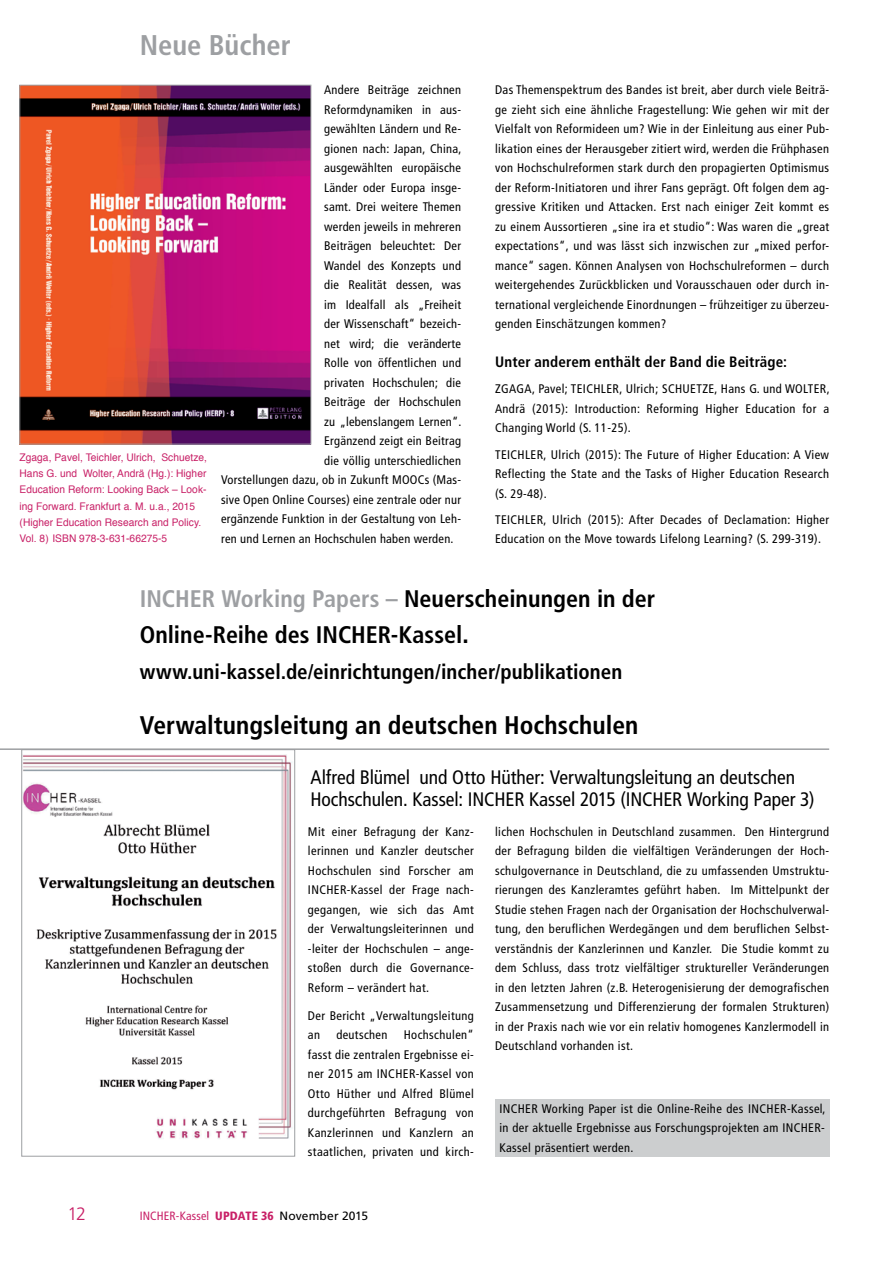
<style>
.page{position:relative;width:893px;height:1263px;background:#fff}
.page>*{position:absolute;margin:0;border:0;box-sizing:border-box;transform-origin:0 0}
.t1{font:700 condensed 28.5px "Frutiger LT Com";color:#9d9fa2}
.t2{font:700 condensed 25.5px "Frutiger LT Com";color:#000}
.t3{font:700 condensed 24px/36px "Frutiger LT Com";color:#000}
.t4{font:700 condensed 21px "Frutiger LT Com";color:#000}
.t5{font:condensed 19.5px/22.5px "Frutiger LT Com";letter-spacing:-.005em;color:#000}
.t6{font:300 18px "Frutiger LT Com";color:#c81f66}
.t7{font:700 condensed 15px "Frutiger LT Com";letter-spacing:.01em;color:#000}
.t8{font:condensed 12.45px/19.5px "Frutiger LT Com";letter-spacing:.02em;color:#000;text-align:justify}
.t9{font:condensed 12px "Frutiger LT Com";letter-spacing:.015em;color:#c81f66}
.t10{font:10.5px/16.2px "Helvetica";letter-spacing:.005em;color:#c81f66}
.s1{color:#9d9fa2}
.s2{font-size:27px}
.s3{font-weight:900}
.s4{font-stretch:normal;color:#000}
</style>
<div class="page">
<img style="left:21px;top:87px;width:288px;height:356px">
<div style="left:19px;top:85px;width:292px;height:360px;border:1px solid #9d9fa2"></div>
<img style="left:23px;top:754px;width:270px;height:385px">
<div style="left:21px;top:749px;width:274px;height:408px;border:1px solid #9d9fa2"></div>
<div style="left:495px;top:1099px;width:334px;height:58px;background:#cccecf"></div>
<hr style="left:0;top:748px;width:829px;height:2px;background:#9d9fa2">
<h1 class="t1" style="left:140px;top:28px;width:153px">Neue Bücher</h1>
<p class="t10" style="left:20px;top:450px;width:189px">Zgaga, Pavel, Teichler, Ulrich, Schuetze, Hans G. und Wolter, Andrä (Hg.): Higher Education Reform: Looking Back – Look&shy;ing Forward. Frankfurt a. M. u.a., 2015 (Higher Education Research and Policy.<br>Vol. 8) ISBN 978-3-631-66275-5</p>
<p class="t8" style="left:324px;top:80px;width:138px">Andere Beiträge zeichnen</p>
<p class="t8" style="left:324px;top:100px;width:138px">Reformdynamiken in aus-</p>
<p class="t8" style="left:324px;top:119px;width:138px">gewählten Ländern und Re-</p>
<p class="t8" style="left:324px;top:139px;width:139px">gionen nach: Japan, China,</p>
<p class="t8" style="left:324px;top:158px;width:138px">ausgewählten europäische</p>
<p class="t8" style="left:324px;top:178px;width:138px">Länder oder Europa insge-</p>
<p class="t8" style="left:324px;top:197px;width:138px">samt. Drei weitere Themen</p>
<p class="t8" style="left:324px;top:217px;width:138px">werden jeweils in mehreren</p>
<p class="t8" style="left:324px;top:236px;width:138px">Beiträgen beleuchtet: Der</p>
<p class="t8" style="left:324px;top:256px;width:138px">Wandel des Konzepts und</p>
<p class="t8" style="left:324px;top:275px;width:138px">die Realität dessen, was</p>
<p class="t8" style="left:324px;top:295px;width:138px">im Idealfall als „Freiheit</p>
<p class="t8" style="left:324px;top:314px;width:138px">der Wissenschaft“ bezeich-</p>
<p class="t8" style="left:324px;top:334px;width:138px">net wird; die veränderte</p>
<p class="t8" style="left:324px;top:353px;width:138px">Rolle von öffentlichen und</p>
<p class="t8" style="left:324px;top:373px;width:138px">privaten Hochschulen; die</p>
<p class="t8" style="left:324px;top:392px;width:138px">Beiträge der Hochschulen</p>
<p class="t8" style="left:324px;top:412px;width:139px">zu „lebenslangem Lernen“.</p>
<p class="t8" style="left:324px;top:431px;width:138px">Ergänzend zeigt ein Beitrag</p>
<p class="t8" style="left:324px;top:451px;width:138px">die völlig unterschiedlichen</p>
<p class="t8" style="left:221px;top:470px;width:241px">Vorstellungen dazu, ob in Zukunft MOOCs (Mas-</p>
<p class="t8" style="left:221px;top:490px;width:241px">sive Open Online Courses) eine zentrale oder nur</p>
<p class="t8" style="left:221px;top:509px;width:241px">ergänzende Funktion in der Gestaltung von Leh-</p>
<p class="t8" style="left:221px;top:529px;width:234px">ren und Lernen an Hochschulen haben werden.</p>
<p class="t8" style="left:495px;top:80px;width:336px">Das Themenspektrum des Bandes ist breit, aber durch viele Beiträ&shy;ge zieht sich eine ähnliche Fragestellung: Wie gehen wir mit der Vielfalt von Reformideen um? Wie in der Einleitung aus einer Pub&shy;likation eines der Herausgeber zitiert wird, werden die Frühphasen von Hochschulreformen stark durch den propagierten Optimismus der Reform-Initiatoren und ihrer Fans geprägt. Oft folgen dem ag&shy;gressive Kritiken und Attacken. Erst nach einiger Zeit kommt es zu einem Aussortieren „sine ira et studio“: Was waren die „great expectations“, und was lässt sich inzwischen zur „mixed perfor&shy;mance“ sagen. Können Analysen von Hochschulreformen – durch weitergehendes Zurückblicken und Vorausschauen oder durch in&shy;ternational vergleichende Einordnungen – frühzeitiger zu überzeu&shy;genden Einschätzungen kommen?</p>
<p class="t7" style="left:495px;top:352px;width:293px">Unter anderem enthält der Band die Beiträge:</p>
<p class="t8" style="left:495px;top:379px;width:336px">ZGAGA, Pavel; TEICHLER, Ulrich; SCHUETZE, Hans G. und WOLTER, Andrä (2015): Introduction: Reforming Higher Education for a Changing World (S. 11-25).</p>
<p class="t8" style="left:495px;top:444px;width:336px">TEICHLER, Ulrich (2015): The Future of Higher Education: A View Reflecting the State and the Tasks of Higher Education Research (S. 29-48).</p>
<p class="t8" style="left:495px;top:510px;width:336px">TEICHLER, Ulrich (2015): After Decades of Declamation: Higher<br>Education on the Move towards Lifelong Learning? (S. 299-319).</p>
<h3 class="t3" style="left:140px;top:580px;width:517px"><span class="s1">INCHER Working Papers –</span> Neuerscheinungen in der<br>Online-Reihe des INCHER-Kassel<span class="s2">.</span></h3>
<h3 class="t4" style="left:140px;top:659px;width:484px">www.uni-kassel.de/einrichtungen/incher/publikationen</h3>
<h2 class="t2" style="left:140px;top:709px;width:500px">Verwaltungsleitung an deutschen Hochschulen</h2>
<h3 class="t5" style="left:310px;top:766px;width:505px">Alfred Blümel und Otto Hüther: Verwaltungsleitung an deutschen<br>Hochschulen. Kassel: INCHER Kassel 2015 (INCHER Working Paper 3)</h3>
<p class="t8" style="left:308px;top:821px;width:167px">Mit einer Befragung der Kanz&shy;lerinnen und Kanzler deutscher Hochschulen sind Forscher am INCHER-Kassel der Frage nach&shy;gegangen, wie sich das Amt der Verwaltungsleiterinnen und -leiter der Hochschulen – ange&shy;stoßen durch die Governance-Reform – verändert hat.</p>
<p class="t8" style="left:308px;top:1005px;width:167px">Der Bericht „Verwaltungsleitung an</p>
<p class="t8" style="left:308px;top:1025px;width:167px;text-indent:96px">Hochschulen“ fasst die zentralen Ergebnisse ei&shy;ner 2015 am INCHER-Kassel von Otto Hüther und Alfred Blümel durchgeführten Befragung von Kanzlerinnen und Kanzlern an staatlichen, privaten und kirch-</p>
<p class="t8" style="left:336px;top:1025px;width:53px">deutschen</p>
<h3 class="t6" style="left:67px;top:1203px;width:20px">12</h3>
<p class="t9" style="left:140px;top:1208px;width:230px">INCHER-Kassel <span class="s3">UPDATE 36</span> <span class="s4">November 2015</span></p>
<p class="t8" style="left:495px;top:821px;width:336px">lichen Hochschulen in Deutschland zusammen. Den Hintergrund der Befragung bilden die vielfältigen Veränderungen der Hoch&shy;schulgovernance in Deutschland, die zu umfassenden Umstruktu&shy;rierungen des Kanzleramtes geführt haben. Im Mittelpunkt der Studie stehen Fragen nach der Organisation der Hochschulverwal&shy;tung, den beruflichen Werdegängen und dem beruflichen Selbst&shy;verständnis der Kanzlerinnen und Kanzler. Die Studie kommt zu dem Schluss, dass trotz vielfältiger struktureller Veränderungen in den letzten Jahren (z.B. Heterogenisierung der demografischen Zusammensetzung und Differenzierung der formalen Strukturen) in der Praxis nach wie vor ein relativ homogenes Kanzlermodell in Deutschland vorhanden ist.</p>
<p class="t8" style="left:499px;top:1099px;width:328px">INCHER Working Paper ist die Online-Reihe des INCHER-Kassel, in der aktuelle Ergebnisse aus Forschungsprojekten am INCHER-Kassel präsentiert werden.</p>
</div>
